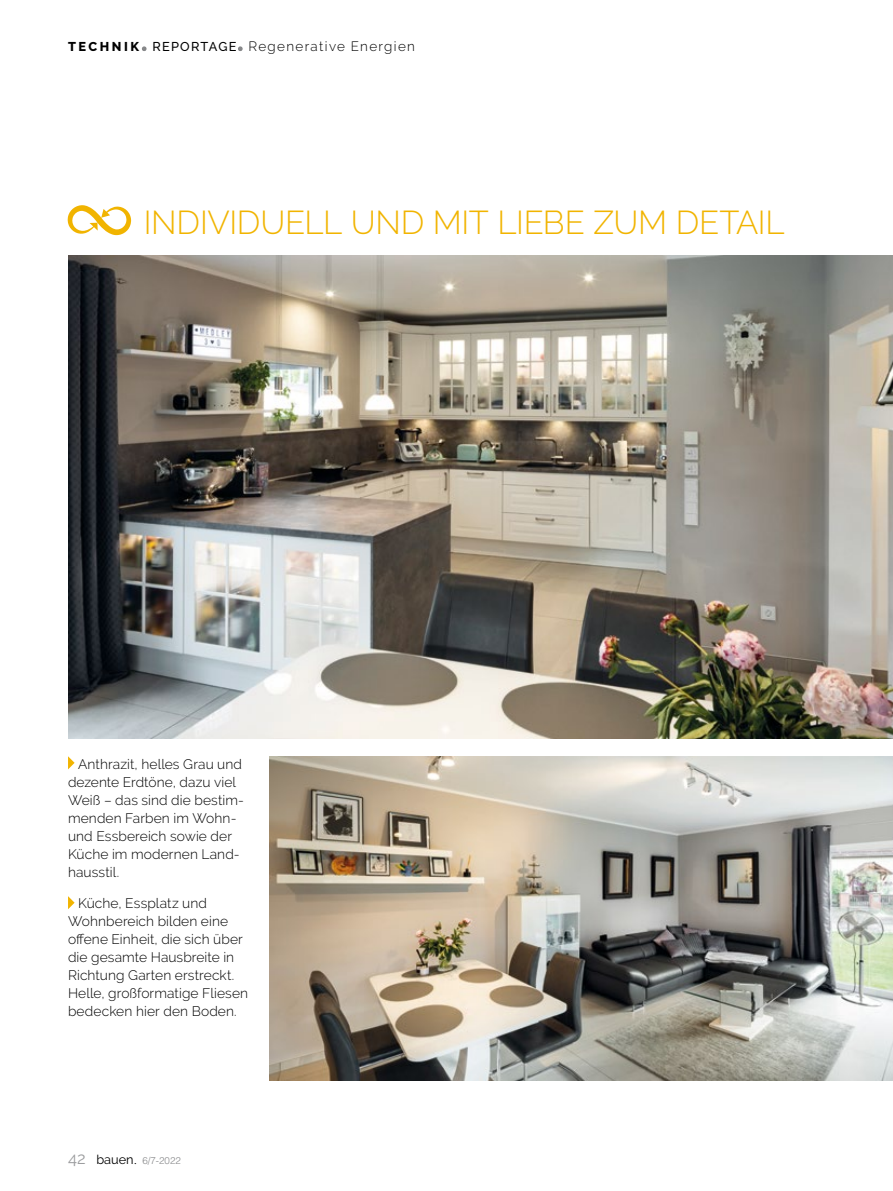
<style>
.page{position:relative;width:893px;height:1191px;background:#fff}
.page>*{position:absolute;margin:0;border:0;box-sizing:border-box;transform-origin:0 0}
.t1{font:300 33px "Raleway";letter-spacing:-.01em;color:#f1b400}
.t2{font:300 13.8px/18px "Raleway";letter-spacing:.005em;color:#000}
.t3{font:300 13.5px "Raleway";letter-spacing:.1em;color:#000}
.t4{font:300 9.75px "Helvetica LT Std";color:#868789}
.s1{font-weight:800;font-size:12.75px}
.s2{font-weight:900;color:#868789}
.s3{font-weight:500;font-size:12.75px}
.s4{font-family:"Raleway";font-weight:400;font-size:16.5px;color:#9c9d9f}
.s5{font-family:"Raleway";font-weight:400;font-size:12.75px;color:#000}
.s6{font-family:"Futura Std";font-size:15px;color:#000}
</style>
<div class="page">
<svg style="left:68px;top:756px;width:7px;height:13px"></svg>
<svg style="left:68px;top:896px;width:7px;height:13px"></svg>
<img style="left:269px;top:756px;width:624px;height:324px">
<img style="left:68px;top:255px;width:825px;height:483px">
<svg style="left:67px;top:205px;width:64px;height:30px"></svg>
<p class="t3" style="left:68px;top:39px;width:348px"><span class="s1">TECHNIK</span><span class="s2">•</span> <span class="s3">REPORTAGE</span><span class="s2">•</span> Regenerative Energien</p>
<h1 class="t1" style="left:144px;top:204px;width:642px">INDIVIDUELL UND MIT LIEBE ZUM DETAIL</h1>
<p class="t2" style="left:68px;top:755px;width:177px;text-indent:10px">Anthrazit, helles Grau und dezente Erdtöne, dazu viel<br>Weiß – das sind die bestim&shy;menden Farben im Wohn&shy;und Essbereich sowie der<br>Küche im modernen Land&shy;hausstil.</p>
<p class="t2" style="left:68px;top:894px;width:182px;text-indent:10px">Küche, Essplatz und<br>Wohnbereich bilden eine offene Einheit, die sich über die gesamte Hausbreite in<br>Richtung Garten erstreckt.<br>Helle, großformatige Fliesen bedecken hier den Boden.</p>
<p class="t4" style="left:68px;top:1156px;width:114px"><span class="s4">42</span> <span class="s5">bauen</span><span class="s6">.</span> 6/7-2022</p>
</div>
